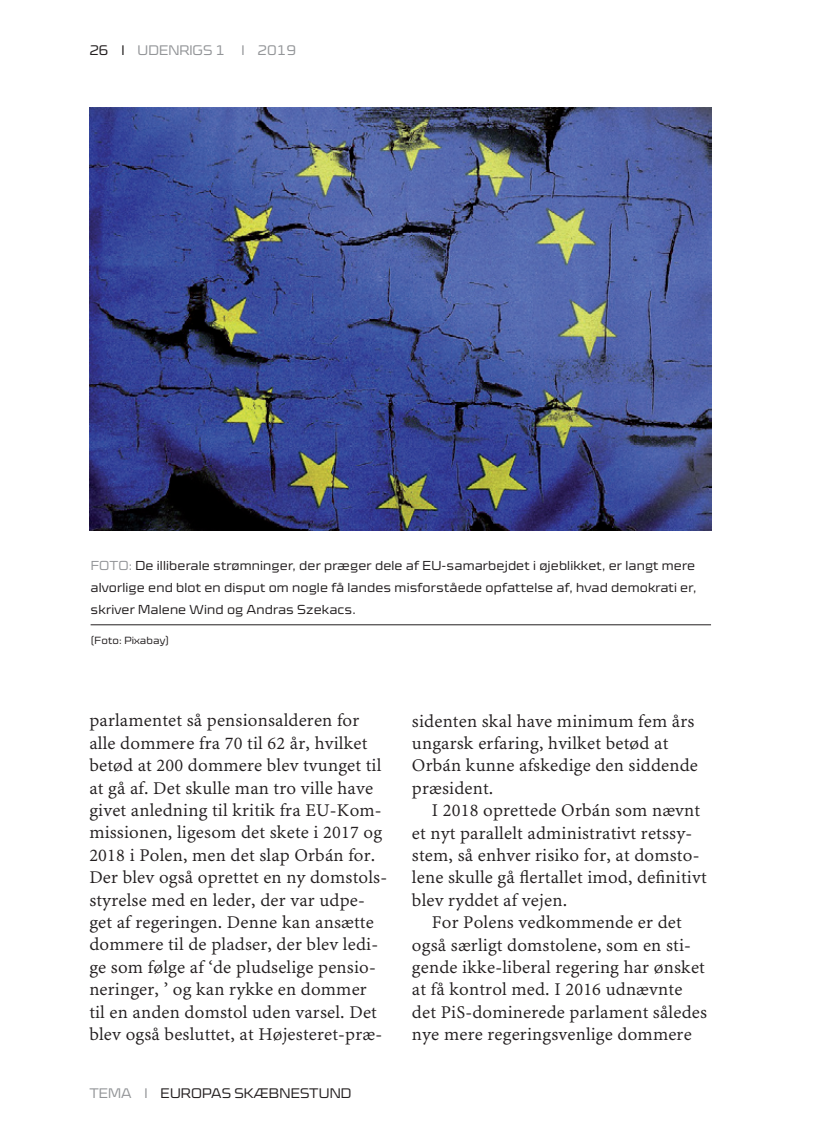
<style>
.page{position:relative;width:819px;height:1141px;background:#fff}
.page>*{position:absolute;margin:0;border:0;box-sizing:border-box;transform-origin:0 0}
.t1{font:17.85px/22.4px "Minion MM";letter-spacing:.01em;color:#231f20}
.t2{font:300 expanded 14px "Cube OT";letter-spacing:.01em;color:#231f20}
.t3{font:300 expanded 14px "Cube OT";color:#939598}
.t4{font:300 expanded 13.12px/22.4px "Cube OT";letter-spacing:.01em;color:#231f20;text-align:justify}
.t5{font:300 expanded 10.5px "Cube OT";letter-spacing:.01em;color:#231f20}
.s1{color:#231f20}
.s2{color:#939598}
</style>
<div class="page">
<hr style="left:91px;top:624px;width:620px;height:1px;background:#231f20">
<img style="left:89px;top:107px;width:622px;height:424px">
<p class="t3" style="left:89px;top:42px;width:208px"><span class="s1">26 I</span> UDENRIGS 1 I 2019</p>
<p class="t4" style="left:91px;top:554px;width:607px"><span class="s2">FOTO:</span> De illiberale strømninger, der præger dele af EU-samarbejdet i øjeblikket, er langt mere alvorlige end blot en disput om nogle få landes misforståede opfattelse af, hvad demokrati er, skriver Malene Wind og Andras Szekacs.</p>
<p class="t5" style="left:91px;top:634px;width:80px">(Foto: Pixabay)</p>
<p class="t1" style="left:89px;top:710px;width:299px">parlamentet så pensionsalderen for alle dommere fra 70 til 62 år, hvilket betød at 200 dommere blev tvunget til at gå af. Det skulle man tro ville have givet anledning til kritik fra EU-Kom&shy;missionen, ligesom det skete i 2017 og 2018 i Polen, men det slap Orbán for.<br>Der blev også oprettet en ny domstols&shy;styrelse med en leder, der var udpe&shy;get af regeringen. Denne kan ansætte dommere til de pladser, der blev ledi&shy;ge som følge af ‘de pludselige pensio&shy;neringer, ’ og kan rykke en dommer<br>til en anden domstol uden varsel. Det blev også besluttet, at Højesteret-præ-</p>
<p class="t1" style="left:412px;top:710px;width:287px">sidenten skal have minimum fem års ungarsk erfaring, hvilket betød at<br>Orbán kunne afskedige den siddende præsident.</p>
<p class="t1" style="left:412px;top:799px;width:296px;text-indent:20px">I 2018 oprettede Orbán som nævnt et nyt parallelt administrativt retssy&shy;stem, så enhver risiko for, at domsto&shy;lene skulle gå flertallet imod, definitivt blev ryddet af vejen.</p>
<p class="t1" style="left:412px;top:911px;width:296px;text-indent:20px">For Polens vedkommende er det også særligt domstolene, som en sti&shy;gende ikke-liberal regering har ønsket at få kontrol med. I 2016 udnævnte det PiS-dominerede parlament således nye mere regeringsvenlige dommere</p>
<p class="t2" style="left:89px;top:1085px;width:264px"><span class="s2">TEMA I</span> EUROPAS SKÆBNESTUND</p>
</div>
